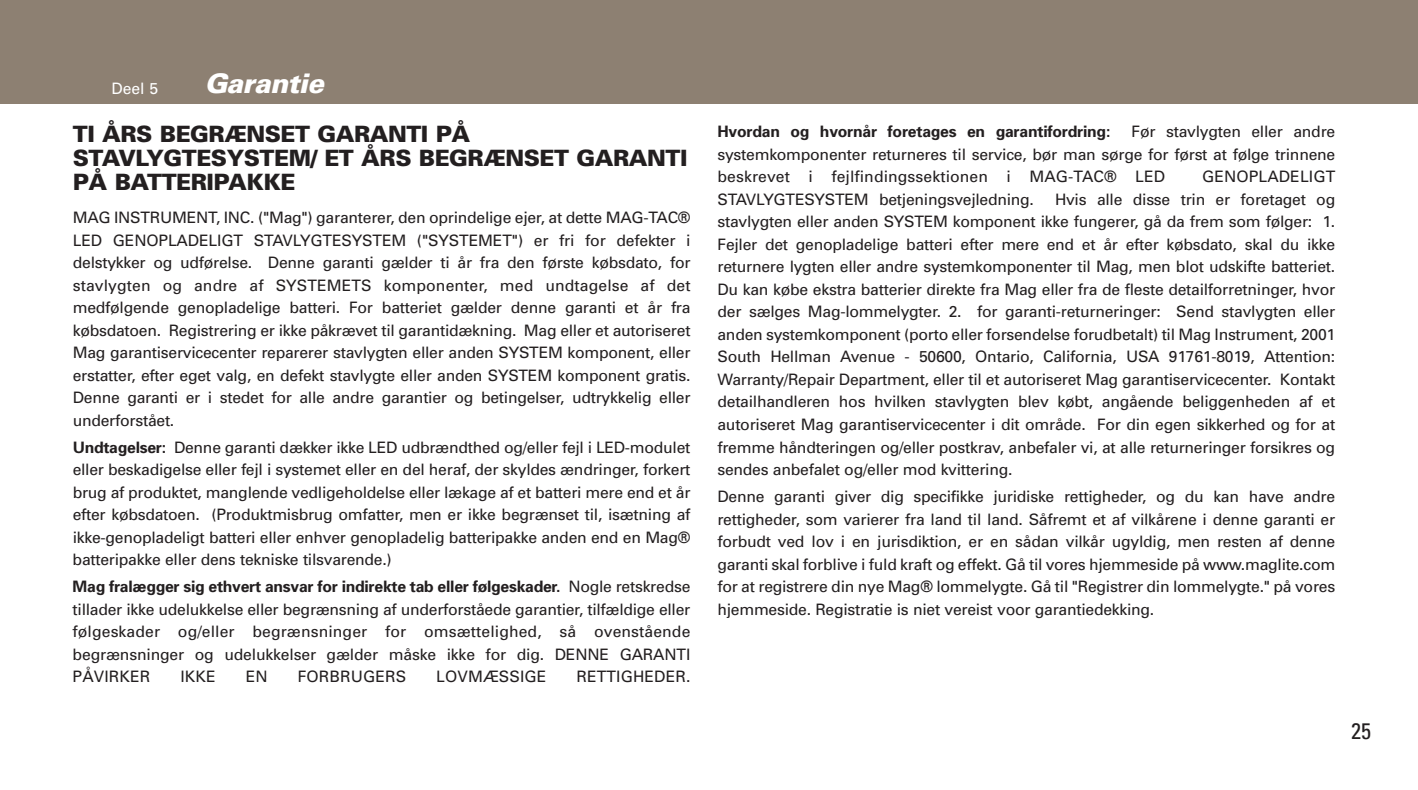
<style>
.page{position:relative;width:1418px;height:790px;background:#fff}
.page>*{position:absolute;margin:0;border:0;box-sizing:border-box;transform-origin:0 0}
.t1{font:italic 900 27px "Univers";letter-spacing:-.02em;color:#fff}
.t2{font:900 22.5px/23.6px "Univers";letter-spacing:-.02em;color:#231f20}
.t3{font:condensed 22.5px "Univers";color:#231f20}
.t4{font:15.75px/22.5px "Univers";letter-spacing:-.015em;color:#231f20;text-align:justify}
.t5{font:15.75px "Univers";letter-spacing:.005em;color:#231f20}
.t6{font:700 15.75px "Univers";letter-spacing:-.015em;color:#231f20}
.t7{font:15.75px "Univers";color:#fff}
.s1{font-weight:700}
</style>
<div class="page">
<div style="left:0;top:0;width:101px;height:104px;background:#8d8072"></div>
<div style="left:20px;top:0;width:1398px;height:104px;background:#8d8072"></div>
<p class="t7" style="left:111px;top:83px;width:48px">Deel 5</p>
<h1 class="t1" style="left:205px;top:73px;width:121px">Garantie</h1>
<h2 class="t2" style="left:73px;top:124px;width:616px">TI ÅRS BEGRÆNSET GARANTI PÅ<br>STAVLYGTESYSTEM/ ET ÅRS BEGRÆNSET GARANTI<br>PÅ BATTERIPAKKE</h2>
<p class="t4" style="left:73px;top:208px;width:619px">MAG INSTRUMENT, INC. ("Mag") garanterer, den oprindelige ejer, at dette MAG-TAC® LED GENOPLADELIGT STAVLYGTESYSTEM ("SYSTEMET") er fri for defekter i delstykker og udførelse. Denne garanti gælder ti år fra den første købsdato, for stavlygten og andre af SYSTEMETS komponenter, med undtagelse af det medfølgende genopladelige batteri. For batteriet gælder denne garanti et år fra købsdatoen. Registrering er ikke påkrævet til garantidækning. Mag eller et autoriseret Mag garantiservicecenter reparerer stavlygten eller anden SYSTEM komponent, eller erstatter, efter eget valg, en defekt stavlygte eller anden SYSTEM komponent gratis.<br>Denne garanti er i stedet for alle andre garantier og betingelser, udtrykkelig eller underforstået.</p>
<p class="t4" style="left:73px;top:437px;width:619px"><span class="s1">Undtagelser:</span> Denne garanti dækker ikke LED udbrændthed og/eller fejl i LED-modulet eller beskadigelse eller fejl i systemet eller en del heraf, der skyldes ændringer, forkert brug af produktet, manglende vedligeholdelse eller lækage af et batteri mere end et år efter købsdatoen. (Produktmisbrug omfatter, men er ikke begrænset til, isætning af ikke-genopladeligt batteri eller enhver genopladelig batteripakke anden end en Mag® batteripakke eller dens tekniske tilsvarende.)</p>
<p class="t4" style="left:73px;top:577px;width:619px"><span class="s1">Mag fralægger sig ethvert ansvar for indirekte tab eller følgeskader.</span> Nogle retskredse tillader ikke udelukkelse eller begrænsning af underforståede garantier, tilfældige eller følgeskader og/eller begrænsninger for omsættelighed, så ovenstående begrænsninger og udelukkelser gælder måske ikke for dig. DENNE GARANTI PÅVIRKER</p>
<p class="t4" style="left:180px;top:667px;width:37px">IKKE</p>
<p class="t4" style="left:246px;top:667px;width:23px">EN</p>
<p class="t5" style="left:298px;top:671px;width:110px">FORBRUGERS</p>
<p class="t5" style="left:436px;top:671px;width:112px">LOVMÆSSIGE</p>
<p class="t5" style="left:576px;top:671px;width:115px">RETTIGHEDER.</p>
<p class="t6" style="left:717px;top:126px;width:394px">Hvordan og hvornår foretages en garantifordring:</p>
<p class="t4" style="left:717px;top:122px;width:619px;text-indent:414px">Før stavlygten eller andre systemkomponenter returneres til service, bør man sørge for først at følge trinnene beskrevet i fejlfindingssektionen i MAG-TAC® LED</p>
<p class="t5" style="left:1202px;top:171px;width:135px">GENOPLADELIGT</p>
<p class="t4" style="left:717px;top:189px;width:619px;text-indent:337px">Hvis alle disse trin er foretaget og stavlygten eller anden SYSTEM komponent ikke fungerer, gå da frem som følger: 1.<br>Fejler det genopladelige batteri efter mere end et år efter købsdato, skal du ikke returnere lygten eller andre systemkomponenter til Mag, men blot udskifte batteriet.<br>Du kan købe ekstra batterier direkte fra Mag eller fra de fleste detailforretninger, hvor der sælges Mag-lommelygter. 2. for garanti-returneringer: Send stavlygten eller anden systemkomponent (porto eller forsendelse forudbetalt) til Mag Instrument, 2001<br>South Hellman Avenue - 50600, Ontario, California, USA 91761-8019, Attention:<br>Warranty/Repair Department, eller til et autoriseret Mag garantiservicecenter. Kontakt detailhandleren hos hvilken stavlygten blev købt, angående beliggenheden af et autoriseret Mag garantiservicecenter i dit område. For din egen sikkerhed og for at fremme håndteringen og/eller postkrav, anbefaler vi, at alle returneringer forsikres og sendes anbefalet og/eller mod kvittering.</p>
<p class="t4" style="left:717px;top:486px;width:619px">Denne garanti giver dig specifikke juridiske rettigheder, og du kan have andre rettigheder, som varierer fra land til land. Såfremt et af vilkårene i denne garanti er forbudt ved lov i en jurisdiktion, er en sådan vilkår ugyldig, men resten af denne garanti skal forblive i fuld kraft og effekt. Gå til vores hjemmeside på www.maglite.com for at registrere din nye Mag® lommelygte. Gå til "Registrer din lommelygte." på vores hjemmeside. Registratie is niet vereist voor garantiedekking.</p>
<p class="t4" style="left:717px;top:189px;width:318px">STAVLYGTESYSTEM betjeningsvejledning.</p>
<h2 class="t3" style="left:1351px;top:723px;width:21px">25</h2>
</div>
